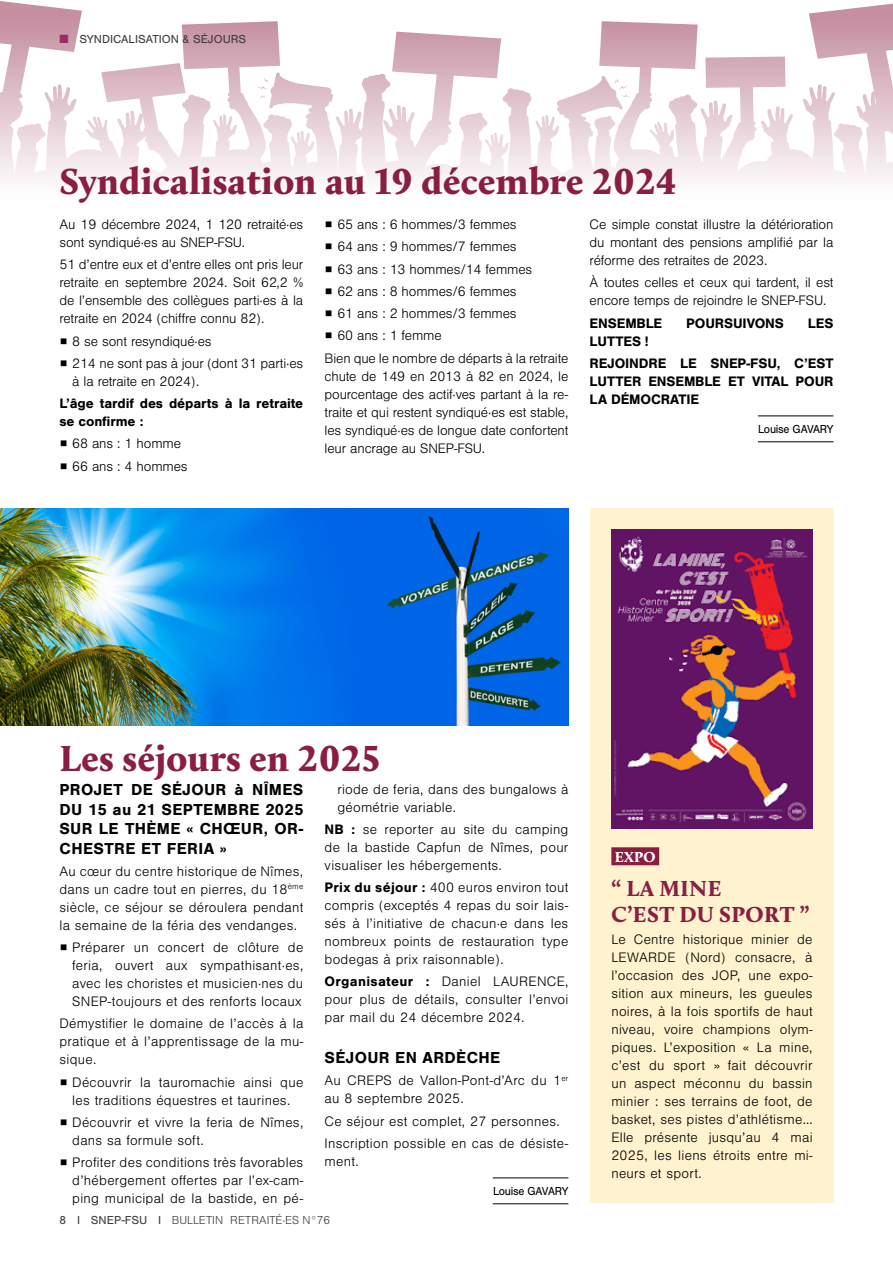
<style>
.page{position:relative;width:893px;height:1263px;background:#fff}
.page>*{position:absolute;margin:0;border:0;box-sizing:border-box;transform-origin:0 0}
.t1{font:900 37.5px "Calluna";letter-spacing:.01em;color:#8a1e41}
.t2{font:900 22.5px/25.5px "Calluna";letter-spacing:.025em;color:#8a1e41}
.t3{font:700 16.5px/19.5px "Nimbus San";letter-spacing:.02em;color:#000;text-align:justify}
.t4{font:900 15px "Calluna";color:#fff}
.t5{font:300 14.25px/18px "Nimbus San";letter-spacing:.015em;color:#000;text-align:justify}
.t6{font:300 14.25px/18px "Nimbus San";letter-spacing:-.01em;color:#000}
.t7{font:700 14.25px/18px "Nimbus San";letter-spacing:-.01em;color:#000}
.t8{font:300 12px "Nimbus San";color:#3c3c3b}
.t9{font:12px "Nimbus San";letter-spacing:-.02em;color:#000;scale:.95 1}
.t10{font:12px "Nimbus San";color:#3c3c3b}
.s1{color:#992e63}
.s2{font-family:"Source Sans Pro";font-weight:200}
.s3{font-weight:700}
.s4{font-weight:400}
</style>
<div class="page">
<svg style="left:0;top:1px;width:893px;height:178px"></svg>
<svg style="left:614px;top:77px;width:16px;height:21px"></svg>
<hr style="left:758px;top:416px;width:75px;height:1px;background:#000">
<hr style="left:758px;top:441px;width:75px;height:1px;background:#000">
<hr style="left:493px;top:1178px;width:75px;height:1px;background:#000">
<hr style="left:493px;top:1203px;width:75px;height:1px;background:#000">
<div style="left:590px;top:508px;width:244px;height:695px;background:#fff2ce"></div>
<div style="left:611px;top:847px;width:48px;height:18px;background:#8a1e41"></div>
<img style="left:0;top:508px;width:568px;height:218px">
<img style="left:611px;top:530px;width:201px;height:299px">
<p class="t10" style="left:60px;top:33px;width:188px"><span class="s1">■</span> SYNDICALISATION &amp; SÉJOURS</p>
<h1 class="t1" style="left:60px;top:158px;width:619px">Syndicalisation au 19 décembre 2024</h1>
<p class="t6" style="left:60px;top:216px;width:245px">Au 19 décembre 2024, 1 120 retraité·es sont syndiqué·es au SNEP-FSU.</p>
<p class="t5" style="left:60px;top:256px;width:245px">51 d’entre eux et d’entre elles ont pris leur retraite en septembre 2024. Soit 62,2 % de l’ensemble des collègues parti·es à la retraite en 2024 (chiffre connu 82).</p>
<p class="t6" style="left:60px;top:332px;width:154px"><span class="s2">■</span> 8 se sont resyndiqué·es</p>
<p class="t6" style="left:72px;top:355px;width:232px;text-indent:-13px"><span class="s2">■</span> 214 ne sont pas à jour (dont 31 parti·es à la retraite en 2024).</p>
<p class="t7" style="left:60px;top:394px;width:245px">L’âge tardif des départs à la retraite se confirme :</p>
<p class="t6" style="left:60px;top:435px;width:123px"><span class="s2">■</span> 68 ans : 1 homme</p>
<p class="t6" style="left:60px;top:457px;width:130px"><span class="s2">■</span> 66 ans : 4 hommes</p>
<p class="t5" style="left:590px;top:216px;width:245px">Ce simple constat illustre la détérioration du montant des pensions amplifié par la réforme des retraites de 2023.</p>
<p class="t6" style="left:590px;top:274px;width:245px">À toutes celles et ceux qui tardent, il est encore temps de rejoindre le SNEP-FSU.</p>
<p class="t7" style="left:590px;top:314px;width:74px">ENSEMBLE</p>
<p class="t7" style="left:686px;top:314px;width:99px">POURSUIVONS</p>
<p class="t7" style="left:808px;top:314px;width:27px">LES</p>
<p class="t7" style="left:590px;top:330px;width:245px;line-height:22.2px">LUTTES !<br>REJOINDRE LE SNEP-FSU, C’EST</p>
<p class="t7" style="left:590px;top:372px;width:245px">LUTTER ENSEMBLE ET VITAL POUR<br>LA DÉMOCRATIE</p>
<p class="t9" style="left:758px;top:422px;width:81px">Louise GAVARY</p>
<p class="t6" style="left:325px;top:216px;width:194px"><span class="s2">■</span> 65 ans : 6 hommes/3 femmes</p>
<p class="t6" style="left:325px;top:238px;width:194px"><span class="s2">■</span> 64 ans : 9 hommes/7 femmes</p>
<p class="t6" style="left:325px;top:260px;width:209px"><span class="s2">■</span> 63 ans : 13 hommes/14 femmes</p>
<p class="t6" style="left:325px;top:283px;width:194px"><span class="s2">■</span> 62 ans : 8 hommes/6 femmes</p>
<p class="t6" style="left:325px;top:305px;width:194px"><span class="s2">■</span> 61 ans : 2 hommes/3 femmes</p>
<p class="t6" style="left:325px;top:325px;width:245px;line-height:22.2px"><span class="s2">■</span> 60 ans : 1 femme<br>Bien que le nombre de départs à la retraite</p>
<p class="t5" style="left:325px;top:367px;width:245px">chute de 149 en 2013 à 82 en 2024, le pourcentage des actif·ves partant à la re&shy;traite et qui restent syndiqué·es est stable, les syndiqué·es de longue date confortent leur ancrage au SNEP-FSU.</p>
<h1 class="t1" style="left:60px;top:735px;width:322px">Les séjours en 2025</h1>
<p class="t3" style="left:60px;top:780px;width:245px">PROJET DE SÉJOUR à NÎMES DU 15 au 21 SEPTEMBRE 2025<br>SUR LE THÈME « CHŒUR, OR-CHESTRE ET FERIA »</p>
<p class="t5" style="left:60px;top:862px;width:245px">Au cœur du centre historique de Nîmes, dans un cadre tout en pierres, du 18<sup>ème </sup>siècle, ce séjour se déroulera pendant la semaine de la féria des vendanges.</p>
<p class="t5" style="left:72px;top:939px;width:233px;text-indent:-13px"><span class="s2">■</span> Préparer un concert de clôture de feria, ouvert aux sympathisant·es, avec les choristes et musicien·nes du SNEP-toujours et des renforts locaux</p>
<p class="t5" style="left:60px;top:1015px;width:245px">Démystifier le domaine de l’accès à la pratique et à l’apprentissage de la mu&shy;sique.</p>
<p class="t5" style="left:60px;top:1073px;width:245px;text-align:center"><span class="s2">■</span> Découvrir la tauromachie ainsi que les traditions équestres et taurines.</p>
<p class="t5" style="left:72px;top:1113px;width:233px;text-indent:-13px"><span class="s2">■</span> Découvrir et vivre la feria de Nîmes, dans sa formule soft.</p>
<p class="t5" style="left:72px;top:1154px;width:233px;text-indent:-13px"><span class="s2">■</span> Profiter des conditions très favorables d’hébergement offertes par l’ex-cam&shy;ping municipal de la bastide, en pé-</p>
<p class="t5" style="left:337px;top:780px;width:233px">riode de feria, dans des bungalows à géométrie variable.</p>
<p class="t5" style="left:325px;top:820px;width:245px"><span class="s3">NB :</span> se reporter au site du camping de la bastide Capfun de Nîmes, pour visualiser les hébergements.</p>
<p class="t5" style="left:325px;top:879px;width:245px"><span class="s3">Prix du séjour :</span> 400 euros environ tout compris (exceptés 4 repas du soir lais&shy;sés à l’initiative de chacun·e dans les nombreux points de restauration type bodegas à prix raisonnable).</p>
<p class="t5" style="left:325px;top:973px;width:245px"><span class="s3">Organisateur :</span> Daniel LAURENCE, pour plus de détails, consulter l’envoi par mail du 24 décembre 2024.</p>
<p class="t3" style="left:325px;top:1048px;width:177px">SÉJOUR EN ARDÈCHE</p>
<p class="t5" style="left:325px;top:1072px;width:245px">Au CREPS de Vallon-Pont-d’Arc du 1<sup>er </sup>au 8 septembre 2025.</p>
<p class="t5" style="left:325px;top:1110px;width:245px;line-height:22.2px">Ce séjour est complet, 27 personnes.<br>Inscription possible en cas de désiste-</p>
<p class="t5" style="left:325px;top:1152px;width:36px">ment.</p>
<p class="t9" style="left:493px;top:1184px;width:81px">Louise GAVARY</p>
<p class="t8" style="left:60px;top:1214px;width:272px"><span class="s4">8 I SNEP-FSU I</span> BULLETIN RETRAITÉ·ES N°76</p>
<p class="t4" style="left:615px;top:848px;width:42px">EXPO</p>
<h2 class="t2" style="left:611px;top:875px;width:199px">“ LA MINE<br>C’EST DU SPORT ”</h2>
<p class="t5" style="left:611px;top:931px;width:203px">Le Centre historique minier de LEWARDE (Nord) consacre, à l’occasion des JOP, une expo&shy;sition aux mineurs, les gueules noires, à la fois sportifs de haut niveau, voire champions olym&shy;piques. L’exposition « La mine, c’est du sport » fait découvrir un aspect méconnu du bassin minier : ses terrains de foot, de basket, ses pistes d’athlétisme… Elle présente jusqu’au 4 mai 2025, les liens étroits entre mi&shy;neurs et sport.</p>
</div>
